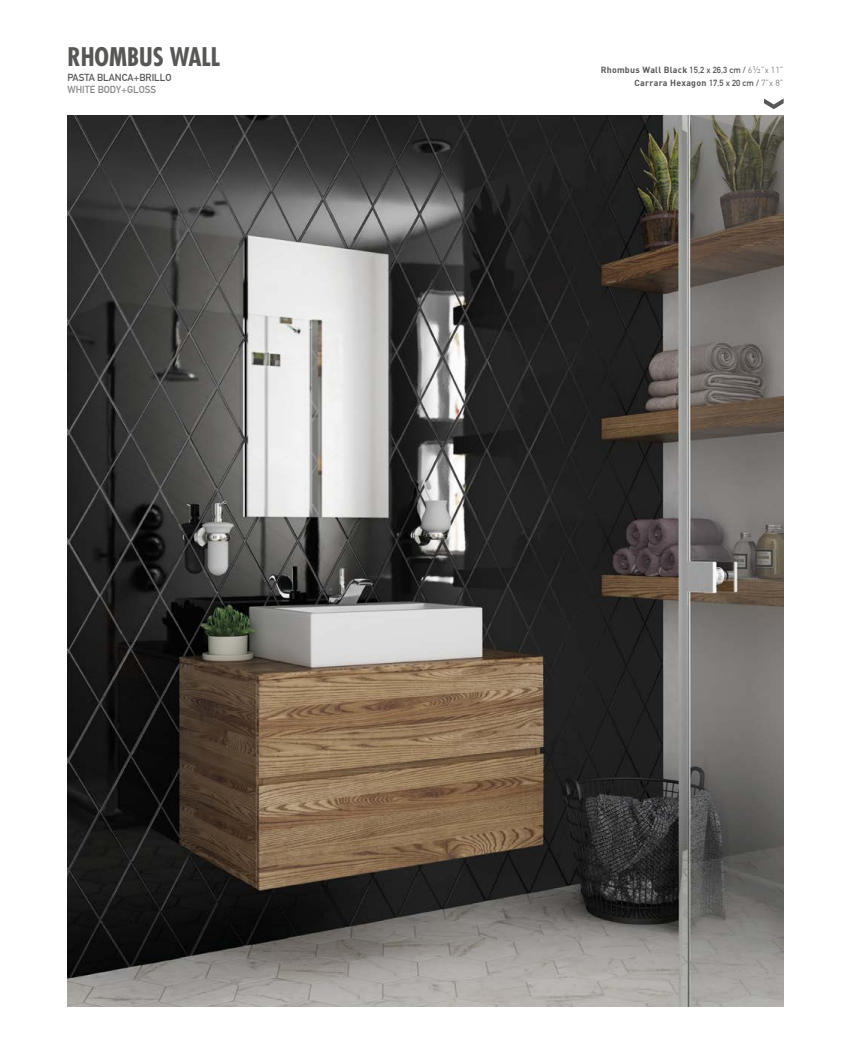
<style>
.page{position:relative;width:851px;height:1063px;background:#fff}
.page>*{position:absolute;margin:0;border:0;box-sizing:border-box;transform-origin:0 0}
.t1{font:700 condensed 25px "Futura";color:#575756}
.t2{font:700 10px "DIN Alternate";color:#575756}
.t3{font:700 10px "DIN Alternate";color:#878787}
.t4{font:8.75px/12.5px "DIN Bold";letter-spacing:.03em;color:#575756;text-align:right}
.s1{font-family:"DIN Alternate";font-weight:700}
.s2{font-family:"DIN";font-weight:300}
.s3{font-family:"Seravek";font-weight:200;font-size:10px}
</style>
<div class="page">
<img style="left:67px;top:116px;width:716px;height:890px">
<svg style="left:764px;top:99px;width:19px;height:10px"></svg>
<h1 class="t1" style="left:67px;top:41px;width:154px">RHOMBUS WALL</h1>
<p class="t2" style="left:67px;top:70px;width:106px">PASTA BLANCA+BRILLO</p>
<p class="t3" style="left:67px;top:82px;width:90px">WHITE BODY+GLOSS</p>
<p class="t4" style="left:600px;top:64px;width:184px">Rhombus Wall Black <span class="s1">15,2 x 26,3 cm /</span> <span class="s2">6</span><span class="s3">1/2</span><span class="s2">”x 11”<br></span>Carrara Hexagon <span class="s1">17,5 x 20 cm /</span> <span class="s2">7”x 8”</span></p>
</div>
